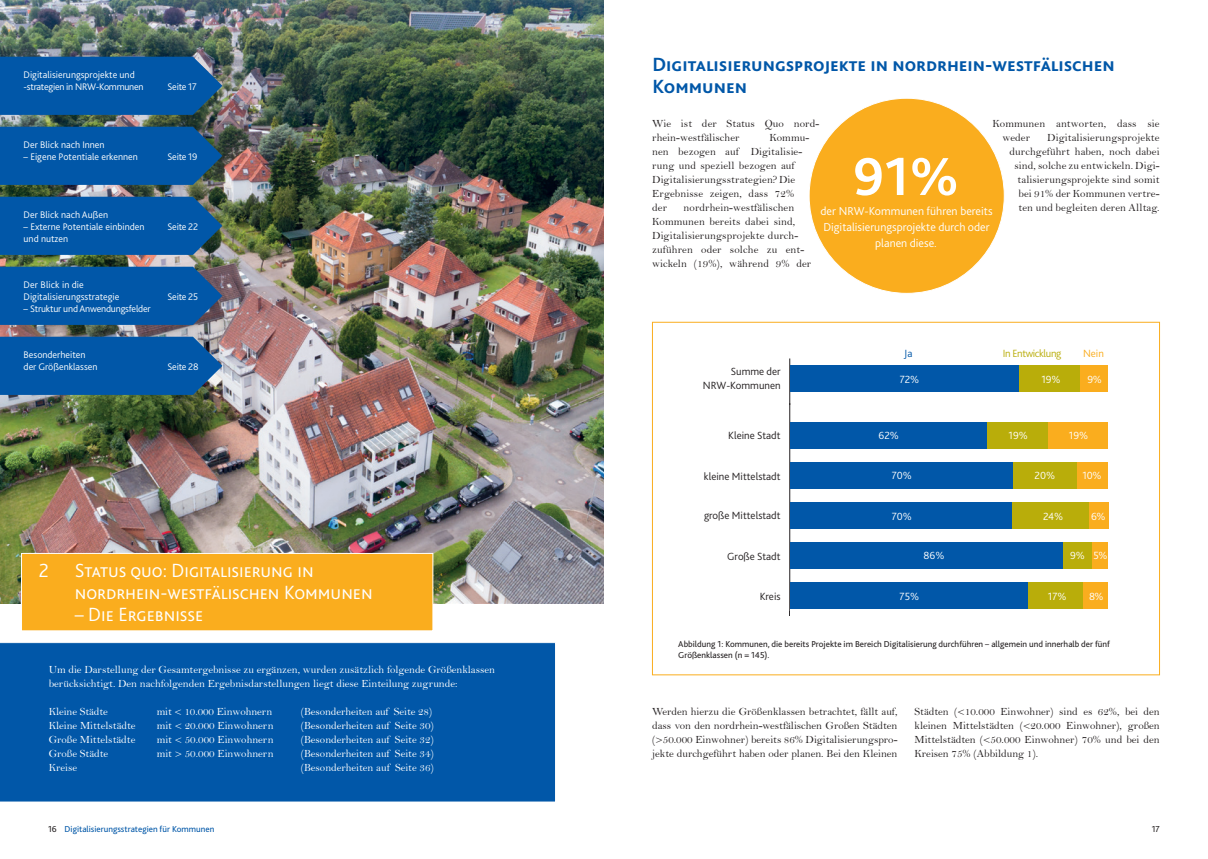
<style>
.page{position:relative;width:1208px;height:859px;background:#fff}
.page>*{position:absolute;margin:0;border:0;box-sizing:border-box;transform-origin:0 0}
.t1{font:700 56px "Bliss 2";color:#fff}
.t2{font:300 20px/22px "Bliss 2";color:#fff}
.t3{font:700 20px/22px "Bliss 2";color:#0157a8}
.t4{font:300 12px/16px "Bliss 2";color:#fff;text-align:center}
.t5{font:11px/14px "Bell";letter-spacing:.01em;color:#231f20}
.t6{font:11px/14px "Bell";color:#fff}
.t7{font:300 10.9px/13.1px "Bliss 2";color:#231f20;text-align:right}
.t8{font:300 10.9px "Bliss 2";color:#fff}
.t9{font:300 10.9px "Bliss 2";letter-spacing:-.035em;color:#b9ad0a}
.t10{font:300 10.9px "Bliss 2";color:#faad1e}
.t11{font:300 10.9px "Bliss 2";color:#0157a8}
.t12{font:300 10px/12px "Bliss 2";color:#fff}
.t13{font:300 10px "Bliss 2";letter-spacing:-.02em;color:#fff}
.t14{font:9px/11.5px "Bliss 2";color:#231f20}
.t15{font:9px "Bliss 2";color:#0157a8}
.s1{color:#231f20}
</style>
<div class="page">
<img style="left:0;top:0;width:604px;height:603px">
<div style="left:809px;top:98px;width:195px;height:195px;background:#faad1e;border-radius:50%"></div>
<hr style="left:789px;top:358px;width:1px;height:201px;background:#231f20">
<div style="left:790px;top:365px;width:229px;height:27px;background:#0157a8"></div>
<div style="left:1079px;top:365px;width:29px;height:27px;background:#faad1e"></div>
<div style="left:1019px;top:365px;width:60px;height:27px;background:#b9ad0a"></div>
<hr style="left:789px;top:403px;width:1px;height:213px;background:#231f20">
<div style="left:790px;top:422px;width:197px;height:26px;background:#0157a8"></div>
<div style="left:790px;top:462px;width:222px;height:26px;background:#0157a8"></div>
<div style="left:790px;top:502px;width:222px;height:27px;background:#0157a8"></div>
<div style="left:790px;top:543px;width:273px;height:26px;background:#0157a8"></div>
<div style="left:790px;top:583px;width:238px;height:26px;background:#0157a8"></div>
<div style="left:1047px;top:422px;width:61px;height:26px;background:#faad1e"></div>
<div style="left:1076px;top:462px;width:32px;height:26px;background:#faad1e"></div>
<div style="left:1089px;top:502px;width:19px;height:27px;background:#faad1e"></div>
<div style="left:1092px;top:543px;width:16px;height:26px;background:#faad1e"></div>
<div style="left:1082px;top:583px;width:26px;height:26px;background:#faad1e"></div>
<div style="left:987px;top:422px;width:60px;height:26px;background:#b9ad0a"></div>
<div style="left:1012px;top:462px;width:64px;height:26px;background:#b9ad0a"></div>
<div style="left:1012px;top:502px;width:77px;height:27px;background:#b9ad0a"></div>
<div style="left:1063px;top:543px;width:29px;height:26px;background:#b9ad0a"></div>
<div style="left:1028px;top:583px;width:54px;height:26px;background:#b9ad0a"></div>
<div style="left:0;top:642px;width:555px;height:160px;background:#0157a8"></div>
<div style="left:22px;top:553px;width:411px;height:78px;background:#faad1e"></div>
<div style="left:21px;top:553px;width:412px;height:78px;border:1px solid #fff"></div>
<svg style="left:0;top:57px;width:222px;height:58px;background:#0658a3"></svg>
<svg style="left:0;top:127px;width:222px;height:58px;background:#0557a2"></svg>
<svg style="left:0;top:197px;width:222px;height:58px;background:#0657a2"></svg>
<svg style="left:0;top:267px;width:222px;height:58px;background:#0757a3"></svg>
<svg style="left:0;top:337px;width:222px;height:58px;background:#095aa6"></svg>
<p class="t12" style="left:24px;top:68px;width:121px">Digitalisierungsprojekte und -strategien in NRW-Kommunen</p>
<p class="t12" style="left:168px;top:80px;width:31px">Seite 17</p>
<p class="t12" style="left:24px;top:138px;width:83px">Der Blick nach Innen</p>
<p class="t12" style="left:24px;top:150px;width:116px">– Eigene Potentiale erkennen</p>
<p class="t12" style="left:168px;top:150px;width:31px">Seite 19</p>
<p class="t12" style="left:24px;top:208px;width:86px">Der Blick nach Außen</p>
<p class="t12" style="left:24px;top:220px;width:122px">– Externe Potentiale einbinden</p>
<p class="t12" style="left:168px;top:220px;width:32px">Seite 22</p>
<p class="t12" style="left:24px;top:232px;width:46px">und nutzen</p>
<p class="t12" style="left:24px;top:278px;width:97px">Der Blick in die<br>Digitalisierungsstrategie</p>
<p class="t12" style="left:168px;top:290px;width:32px">Seite 25</p>
<p class="t13" style="left:24px;top:302px;width:129px">– Struktur und Anwendungsfelder</p>
<p class="t12" style="left:24px;top:348px;width:75px">Besonderheiten der Größenklassen</p>
<p class="t12" style="left:168px;top:360px;width:32px">Seite 28</p>
<h2 class="t2" style="left:39px;top:559px;width:12px">2</h2>
<h2 class="t2" style="left:75px;top:559px;width:299px">Status quo: Digitalisierung in nordrhein-westfälischen Kommunen</h2>
<h2 class="t2" style="left:75px;top:603px;width:130px">– Die Ergebnisse</h2>
<p class="t6" style="left:49px;top:662px;width:448px">Um die Darstellung der Gesamtergebnisse zu ergänzen, wurden zusätzlich folgende Größenklassen berücksichtigt. Den nachfolgenden Ergebnisdarstellungen liegt diese Einteilung zugrunde:</p>
<p class="t6" style="left:49px;top:704px;width:61px">Kleine Städte</p>
<p class="t6" style="left:157px;top:704px;width:117px">mit &lt; 10.000 Einwohnern</p>
<p class="t6" style="left:301px;top:704px;width:133px">(Besonderheiten auf Seite 28)</p>
<p class="t6" style="left:49px;top:718px;width:88px">Kleine Mittelstädte</p>
<p class="t6" style="left:157px;top:718px;width:118px">mit &lt; 20.000 Einwohnern</p>
<p class="t6" style="left:301px;top:718px;width:135px">(Besonderheiten auf Seite 30)</p>
<p class="t6" style="left:49px;top:732px;width:88px">Große Mittelstädte</p>
<p class="t6" style="left:157px;top:732px;width:118px">mit &lt; 50.000 Einwohnern</p>
<p class="t6" style="left:301px;top:732px;width:135px">(Besonderheiten auf Seite 32)</p>
<p class="t6" style="left:49px;top:746px;width:61px">Große Städte</p>
<p class="t6" style="left:157px;top:746px;width:118px">mit &gt; 50.000 Einwohnern</p>
<p class="t6" style="left:301px;top:746px;width:135px">(Besonderheiten auf Seite 34)</p>
<p class="t6" style="left:49px;top:760px;width:30px">Kreise</p>
<p class="t6" style="left:301px;top:760px;width:135px">(Besonderheiten auf Seite 36)</p>
<h2 class="t3" style="left:652px;top:53px;width:464px">Digitalisierungsprojekte in nordrhein-westfälischen<br>Kommunen</h2>
<p class="t5" style="left:652px;top:116px;width:168px">Wie ist der Status Quo nord&shy;rhein-westfälischer</p>
<p class="t5" style="left:1002px;top:116px;width:158px;text-indent:-10px">Kommunen antworten, dass sie weder</p>
<p class="t5" style="left:1009px;top:130px;width:151px;text-align:right">Digitalisierungsprojekte durchgeführt haben, noch dabei sind, solche zu entwickeln. Digi&shy;talisierungsprojekte sind somit bei 91% der Kommunen vertre&shy;ten und begleiten deren Alltag.</p>
<p class="t5" style="left:652px;top:130px;width:158px;text-indent:117px">Kommu&shy;nen bezogen auf Digitalisie&shy;rung und speziell bezogen auf<br>Digitalisierungsstrategien? Die<br>Ergebnisse zeigen, dass 72% der</p>
<h1 class="t1" style="left:853px;top:142px;width:108px">91%</h1>
<p class="t4" style="left:823px;top:219px;width:168px">Digitalisierungsprojekte durch oder planen diese.</p>
<p class="t5" style="left:652px;top:200px;width:160px;text-indent:31px">nordrhein-westfälischen<br>Kommunen bereits dabei sind,<br>Digitalisierungsprojekte durch&shy;zuführen oder solche zu ent&shy;wickeln (19%), während 9% der</p>
<p class="t4" style="left:820px;top:203px;width:173px">der NRW-Kommunen führen bereits</p>
<p class="t7" style="left:703px;top:365px;width:79px">Summe der<br>NRW-Kommunen</p>
<p class="t7" style="left:728px;top:428px;width:54px">Kleine Stadt</p>
<p class="t7" style="left:704px;top:469px;width:78px">kleine Mittelstadt</p>
<p class="t7" style="left:704px;top:509px;width:78px">große Mittelstadt</p>
<p class="t7" style="left:727px;top:549px;width:55px">Große Stadt</p>
<p class="t7" style="left:759px;top:589px;width:22px">Kreis</p>
<p class="t11" style="left:904px;top:347px;width:10px">Ja</p>
<p class="t9" style="left:1003px;top:347px;width:60px">In Entwicklung</p>
<p class="t10" style="left:1083px;top:347px;width:22px">Nein</p>
<p class="t8" style="left:899px;top:372px;width:21px">72%</p>
<p class="t8" style="left:1041px;top:372px;width:21px">19%</p>
<p class="t8" style="left:1087px;top:372px;width:16px">9%</p>
<p class="t8" style="left:878px;top:429px;width:22px">62%</p>
<p class="t8" style="left:1008px;top:429px;width:21px">19%</p>
<p class="t8" style="left:1069px;top:429px;width:21px">19%</p>
<p class="t8" style="left:891px;top:469px;width:22px">70%</p>
<p class="t8" style="left:1034px;top:469px;width:22px">20%</p>
<p class="t8" style="left:1082px;top:469px;width:20px">10%</p>
<p class="t8" style="left:891px;top:509px;width:22px">70%</p>
<p class="t8" style="left:1043px;top:509px;width:22px">24%</p>
<p class="t8" style="left:1091px;top:509px;width:16px">6%</p>
<p class="t8" style="left:923px;top:549px;width:22px">86%</p>
<p class="t8" style="left:1070px;top:549px;width:39px">9% 5%</p>
<p class="t8" style="left:899px;top:590px;width:21px">75%</p>
<p class="t8" style="left:1048px;top:590px;width:20px">17%</p>
<p class="t8" style="left:1089px;top:590px;width:16px">8%</p>
<p class="t14" style="left:678px;top:638px;width:433px">Abbildung 1: Kommunen, die bereits Projekte im Bereich Digitalisierung durchführen – allgemein und innerhalb der fünf<br>Größenklassen (n = 145).</p>
<p class="t5" style="left:652px;top:704px;width:247px;text-align:justify">Werden hierzu die Größenklassen betrachtet, fällt auf, dass von den nordrhein-westfälischen Großen Städten (&gt;50.000 Einwohner) bereits 86% Digitalisierungspro&shy;jekte durchgeführt haben oder planen. Bei den Kleinen</p>
<p class="t5" style="left:914px;top:704px;width:247px;text-align:justify">Städten (&lt;10.000 Einwohner) sind es 62%, bei den kleinen Mittelstädten (&lt;20.000 Einwohner), großen Mittelstädten (&lt;50.000 Einwohner) 70% und bei den Kreisen 75% (Abbildung 1).</p>
<p class="t15" style="left:48px;top:823px;width:168px"><span class="s1">16</span> Digitalisierungsstrategien für Kommunen</p>
<p class="t14" style="left:1151px;top:823px;width:10px">17</p>
</div>
